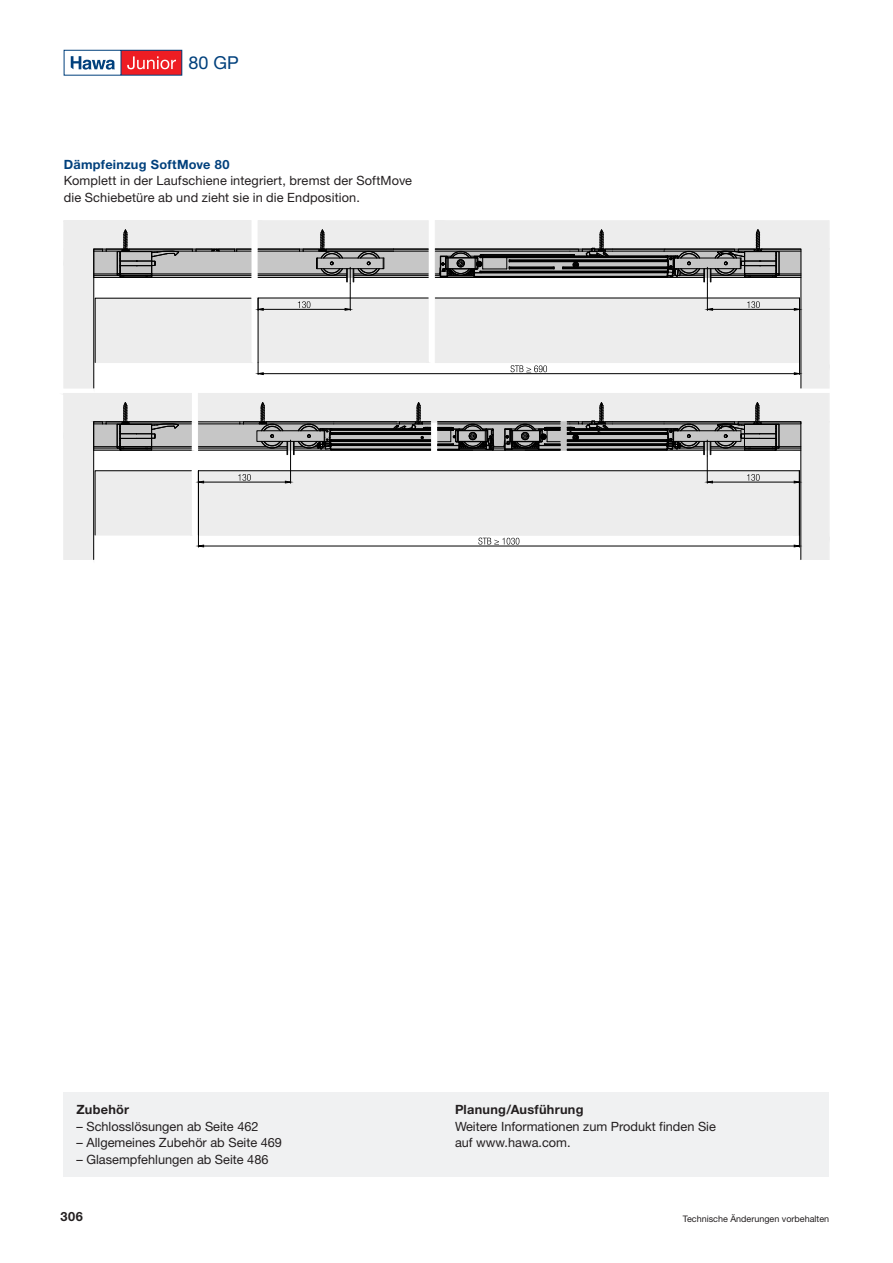
<style>
.page{position:relative;width:893px;height:1263px;background:#fff}
.page>*{position:absolute;margin:0;border:0;box-sizing:border-box;transform-origin:0 0}
._00_Produktname{font:17.85px "Helvetica Neue LT Std";color:#01407c}
._06_Box_Text{font:12.75px/16.5px "Helvetica Neue LT Std";color:#231f20}
._03_Text_normal{font:12.75px/16.5px "Helvetica Neue LT Std";letter-spacing:.01em;color:#231f20}
._06_Box_Titel{font:700 12.75px "Helvetica Neue LT Std";letter-spacing:.02em;color:#231f20}
._02_Zwischentitel{font:700 12.75px "Helvetica Neue LT Std";letter-spacing:.02em;color:#01407c}
.t1{font:9px "Helvetica Neue LT Std";color:#231f20}
</style>
<div class="page">
<div style="left:64px;top:1092px;width:765px;height:85px;background:#f0f1f2"></div>
<svg style="left:64px;top:50px;width:118px;height:25px"></svg>
<svg style="left:63px;top:220px;width:767px;height:340px"></svg>
<p class="_00_Produktname" style="left:188px;top:52px;width:52px">80 GP</p>
<p class="_02_Zwischentitel" style="left:64px;top:156px;width:167px">Dämpfeinzug SoftMove 80</p>
<p class="_03_Text_normal" style="left:64px;top:172px;width:350px">Komplett in der Laufschiene integriert, bremst der SoftMove die Schiebetüre ab und zieht sie in die Endposition.</p>
<p class="_06_Box_Titel" style="left:77px;top:1102px;width:54px">Zubehör</p>
<p class="_06_Box_Text" style="left:77px;top:1118px;width:184px">– Schlosslösungen ab Seite 462</p>
<p class="_06_Box_Text" style="left:77px;top:1134px;width:207px">– Allgemeines Zubehör ab Seite 469</p>
<p class="_06_Box_Text" style="left:77px;top:1151px;width:194px">– Glasempfehlungen ab Seite 486</p>
<p class="_06_Box_Titel" style="left:455px;top:1102px;width:130px">Planung/Ausführung</p>
<p class="_06_Box_Text" style="left:455px;top:1118px;width:262px">Weitere Informationen zum Produkt finden Sie auf www.hawa.com.</p>
<p class="_06_Box_Titel" style="left:61px;top:1208px;width:24px">306</p>
<p class="t1" style="left:683px;top:1213px;width:148px">Technische Änderungen vorbehalten</p>
</div>
